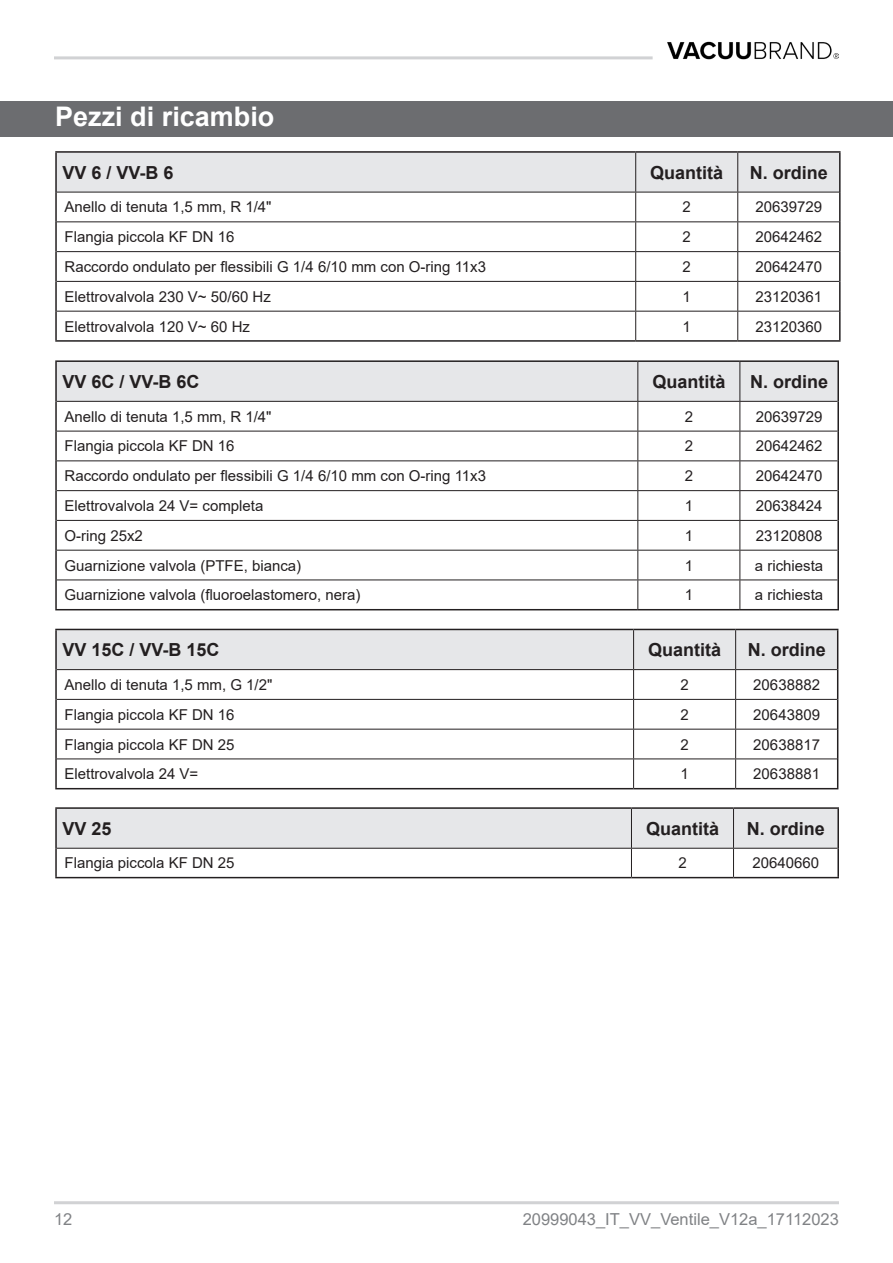
<style>
.page{position:relative;width:893px;height:1263px;background:#fff}
.page>*{position:absolute;margin:0;border:0;box-sizing:border-box;transform-origin:0 0}
.kapitel{font:700 27px "Arial";color:#fff}
.t1{font:700 18px "Arial";color:#231f20}
.t2{font:16.5px "Arial";color:#808285}
.t3{font:15px "Arial";color:#231f20}
</style>
<div class="page">
<hr style="left:54px;top:1201px;width:785px;height:3px;background:#d1d2d4">
<hr style="left:54px;top:56px;width:599px;height:3px;background:#d1d2d4">
<img style="left:667px;top:41px;width:172px;height:19px">
<div style="left:0;top:101px;width:893px;height:36px;background:#6c6d70"></div>
<hr style="left:55px;top:151px;width:581px;height:2px;background:#231f20">
<hr style="left:55px;top:153px;width:2px;height:39px;background:#231f20">
<hr style="left:738px;top:151px;width:103px;height:2px;background:#231f20">
<hr style="left:55px;top:192px;width:2px;height:30px;background:#231f20">
<hr style="left:55px;top:222px;width:2px;height:30px;background:#231f20">
<hr style="left:55px;top:252px;width:2px;height:29px;background:#231f20">
<hr style="left:839px;top:252px;width:2px;height:29px;background:#231f20">
<hr style="left:55px;top:281px;width:2px;height:30px;background:#231f20">
<hr style="left:839px;top:281px;width:2px;height:30px;background:#231f20">
<hr style="left:839px;top:153px;width:2px;height:39px;background:#231f20">
<hr style="left:839px;top:192px;width:2px;height:30px;background:#231f20">
<hr style="left:839px;top:222px;width:2px;height:30px;background:#231f20">
<hr style="left:636px;top:151px;width:102px;height:2px;background:#231f20">
<svg style="left:56px;top:152px;width:784px;height:188px"></svg>
<hr style="left:55px;top:311px;width:2px;height:29px;background:#231f20">
<hr style="left:839px;top:311px;width:2px;height:29px;background:#231f20">
<hr style="left:55px;top:340px;width:581px;height:2px;background:#231f20">
<hr style="left:636px;top:340px;width:102px;height:2px;background:#231f20">
<hr style="left:738px;top:340px;width:103px;height:2px;background:#231f20">
<hr style="left:55px;top:360px;width:583px;height:2px;background:#231f20">
<hr style="left:55px;top:362px;width:2px;height:39px;background:#231f20">
<hr style="left:740px;top:360px;width:99px;height:2px;background:#231f20">
<hr style="left:55px;top:401px;width:2px;height:30px;background:#231f20">
<hr style="left:55px;top:431px;width:2px;height:30px;background:#231f20">
<hr style="left:55px;top:461px;width:2px;height:30px;background:#231f20">
<hr style="left:837px;top:461px;width:2px;height:30px;background:#231f20">
<hr style="left:55px;top:491px;width:2px;height:29px;background:#231f20">
<hr style="left:837px;top:491px;width:2px;height:29px;background:#231f20">
<hr style="left:837px;top:362px;width:2px;height:39px;background:#231f20">
<hr style="left:837px;top:401px;width:2px;height:30px;background:#231f20">
<hr style="left:837px;top:431px;width:2px;height:30px;background:#231f20">
<hr style="left:638px;top:360px;width:102px;height:2px;background:#231f20">
<svg style="left:56px;top:361px;width:782px;height:248px"></svg>
<hr style="left:55px;top:520px;width:2px;height:30px;background:#231f20">
<hr style="left:837px;top:520px;width:2px;height:30px;background:#231f20">
<hr style="left:55px;top:550px;width:2px;height:30px;background:#231f20">
<hr style="left:837px;top:550px;width:2px;height:30px;background:#231f20">
<hr style="left:55px;top:580px;width:2px;height:29px;background:#231f20">
<hr style="left:837px;top:580px;width:2px;height:29px;background:#231f20">
<hr style="left:55px;top:609px;width:583px;height:1px;background:#231f20">
<hr style="left:638px;top:609px;width:102px;height:1px;background:#231f20">
<hr style="left:740px;top:609px;width:99px;height:1px;background:#231f20">
<hr style="left:55px;top:629px;width:579px;height:1px;background:#231f20">
<hr style="left:55px;top:630px;width:2px;height:40px;background:#231f20">
<hr style="left:55px;top:670px;width:2px;height:29px;background:#231f20">
<hr style="left:55px;top:699px;width:2px;height:30px;background:#231f20">
<hr style="left:55px;top:729px;width:2px;height:30px;background:#231f20">
<hr style="left:55px;top:759px;width:2px;height:29px;background:#231f20">
<svg style="left:56px;top:629px;width:782px;height:159px"></svg>
<hr style="left:55px;top:788px;width:579px;height:1px;background:#231f20">
<hr style="left:634px;top:788px;width:102px;height:1px;background:#231f20">
<hr style="left:736px;top:788px;width:102px;height:1px;background:#231f20">
<hr style="left:55px;top:877px;width:576px;height:1px;background:#231f20">
<hr style="left:55px;top:807px;width:576px;height:2px;background:#231f20">
<hr style="left:55px;top:809px;width:2px;height:39px;background:#231f20">
<hr style="left:733px;top:807px;width:106px;height:2px;background:#231f20">
<hr style="left:55px;top:848px;width:2px;height:29px;background:#231f20">
<hr style="left:837px;top:848px;width:2px;height:29px;background:#231f20">
<hr style="left:837px;top:809px;width:2px;height:39px;background:#231f20">
<hr style="left:631px;top:807px;width:102px;height:2px;background:#231f20">
<hr style="left:631px;top:877px;width:102px;height:1px;background:#231f20">
<hr style="left:733px;top:877px;width:106px;height:1px;background:#231f20">
<svg style="left:56px;top:808px;width:782px;height:69px"></svg>
<p class="kapitel" style="left:55px;top:97px;width:221px">Pezzi di ricambio</p>
<p class="t1" style="left:62px;top:160px;width:113px">VV 6 / VV-B 6</p>
<p class="t1" style="left:650px;top:160px;width:75px">Quantità</p>
<p class="t1" style="left:750px;top:160px;width:80px">N. ordine</p>
<p class="t3" style="left:65px;top:197px;width:209px">Anello di tenuta 1,5 mm, R 1/4"</p>
<p class="t3" style="left:683px;top:197px;width:10px">2</p>
<p class="t3" style="left:755px;top:197px;width:68px">20639729</p>
<p class="t3" style="left:65px;top:227px;width:172px">Flangia piccola KF DN 16</p>
<p class="t3" style="left:683px;top:227px;width:10px">2</p>
<p class="t3" style="left:755px;top:227px;width:68px">20642462</p>
<p class="t3" style="left:65px;top:256px;width:423px">Raccordo ondulato per flessibili G 1/4 6/10 mm con O-ring 11x3</p>
<p class="t3" style="left:683px;top:256px;width:10px">2</p>
<p class="t3" style="left:755px;top:256px;width:68px">20642470</p>
<p class="t3" style="left:65px;top:286px;width:208px">Elettrovalvola 230 V~ 50/60 Hz</p>
<p class="t3" style="left:683px;top:286px;width:10px">1</p>
<p class="t3" style="left:755px;top:286px;width:68px">23120361</p>
<p class="t3" style="left:65px;top:316px;width:187px">Elettrovalvola 120 V~ 60 Hz</p>
<p class="t3" style="left:683px;top:316px;width:10px">1</p>
<p class="t3" style="left:755px;top:316px;width:68px">23120360</p>
<p class="t1" style="left:62px;top:369px;width:139px">VV 6C / VV-B 6C</p>
<p class="t1" style="left:652px;top:369px;width:75px">Quantità</p>
<p class="t1" style="left:750px;top:369px;width:80px">N. ordine</p>
<p class="t3" style="left:65px;top:406px;width:209px">Anello di tenuta 1,5 mm, R 1/4"</p>
<p class="t3" style="left:685px;top:406px;width:10px">2</p>
<p class="t3" style="left:756px;top:406px;width:68px">20639729</p>
<p class="t3" style="left:65px;top:436px;width:172px">Flangia piccola KF DN 16</p>
<p class="t3" style="left:685px;top:436px;width:10px">2</p>
<p class="t3" style="left:756px;top:436px;width:68px">20642462</p>
<p class="t3" style="left:65px;top:466px;width:423px">Raccordo ondulato per flessibili G 1/4 6/10 mm con O-ring 11x3</p>
<p class="t3" style="left:685px;top:466px;width:10px">2</p>
<p class="t3" style="left:756px;top:466px;width:68px">20642470</p>
<p class="t3" style="left:65px;top:495px;width:200px">Elettrovalvola 24 V= completa</p>
<p class="t3" style="left:685px;top:495px;width:10px">1</p>
<p class="t3" style="left:756px;top:495px;width:68px">20638424</p>
<p class="t3" style="left:65px;top:525px;width:80px">O-ring 25x2</p>
<p class="t3" style="left:685px;top:525px;width:10px">1</p>
<p class="t3" style="left:756px;top:525px;width:68px">23120808</p>
<p class="t3" style="left:65px;top:555px;width:238px">Guarnizione valvola (PTFE, bianca)</p>
<p class="t3" style="left:685px;top:555px;width:10px">1</p>
<p class="t3" style="left:755px;top:555px;width:70px">a richiesta</p>
<p class="t3" style="left:65px;top:585px;width:297px">Guarnizione valvola (fluoroelastomero, nera)</p>
<p class="t3" style="left:685px;top:585px;width:10px">1</p>
<p class="t3" style="left:755px;top:585px;width:70px">a richiesta</p>
<p class="t1" style="left:62px;top:637px;width:159px">VV 15C / VV-B 15C</p>
<p class="t1" style="left:648px;top:637px;width:75px">Quantità</p>
<p class="t1" style="left:748px;top:637px;width:80px">N. ordine</p>
<p class="t3" style="left:65px;top:674px;width:209px">Anello di tenuta 1,5 mm, G 1/2"</p>
<p class="t3" style="left:680px;top:674px;width:10px">2</p>
<p class="t3" style="left:753px;top:674px;width:68px">20638882</p>
<p class="t3" style="left:65px;top:704px;width:172px">Flangia piccola KF DN 16</p>
<p class="t3" style="left:680px;top:704px;width:10px">2</p>
<p class="t3" style="left:753px;top:704px;width:68px">20643809</p>
<p class="t3" style="left:65px;top:734px;width:172px">Flangia piccola KF DN 25</p>
<p class="t3" style="left:680px;top:734px;width:10px">2</p>
<p class="t3" style="left:753px;top:734px;width:68px">20638817</p>
<p class="t3" style="left:65px;top:764px;width:135px">Elettrovalvola 24 V=</p>
<p class="t3" style="left:680px;top:764px;width:10px">1</p>
<p class="t3" style="left:753px;top:764px;width:68px">20638881</p>
<p class="t1" style="left:62px;top:816px;width:51px">VV 25</p>
<p class="t1" style="left:646px;top:816px;width:75px">Quantità</p>
<p class="t1" style="left:747px;top:816px;width:80px">N. ordine</p>
<p class="t3" style="left:65px;top:852px;width:172px">Flangia piccola KF DN 25</p>
<p class="t3" style="left:678px;top:852px;width:10px">2</p>
<p class="t3" style="left:752px;top:852px;width:68px">20640660</p>
<p class="t2" style="left:54px;top:1208px;width:20px">12</p>
<p class="t2" style="left:523px;top:1208px;width:318px">20999043_IT_VV_Ventile_V12a_17112023</p>
</div>
